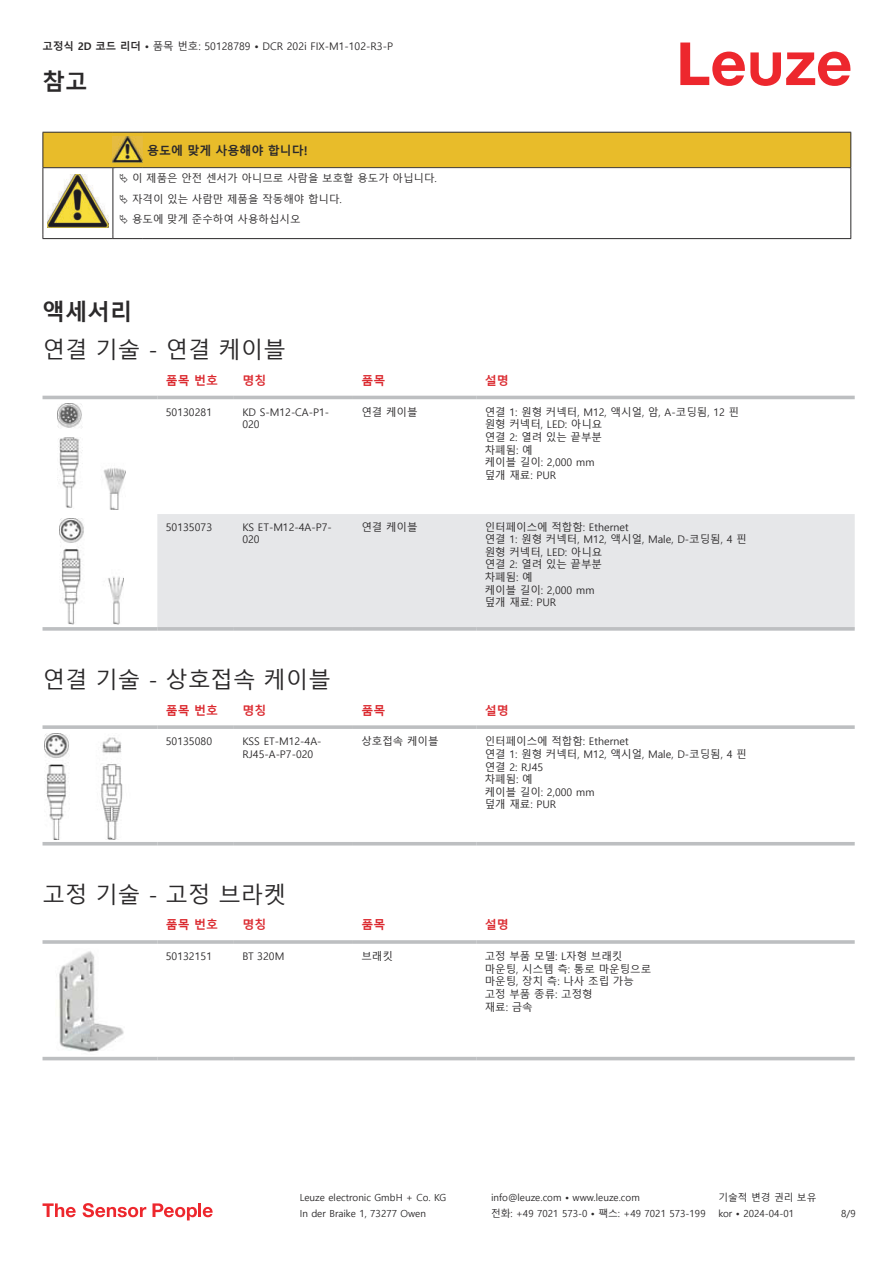
<style>
.page{position:relative;width:893px;height:1263px;background:#fff}
.page>*{position:absolute;margin:0;border:0;box-sizing:border-box;transform-origin:0 0}
.t1{font:22.5px "Malgun Gothic";color:#2b292a}
.t2{font:700 22.5px "Malgun Gothic";color:#2b292a}
.t3{font:700 12px "Malgun Gothic";color:#db2a30}
.t4{font:700 12px "Malgun Gothic";color:#2b292a}
.t5{font:10.5px/12.6px "Malgun Gothic";color:#2b292a}
.t6{font:9.75px "Malgun Gothic";color:#2b292a}
.s1{font-weight:700}
</style>
<div class="page">
<svg style="left:680px;top:43px;width:170px;height:43px"></svg>
<svg style="left:43px;top:395px;width:812px;height:80px"></svg>
<div style="left:157px;top:514px;width:698px;height:113px;background:#e6e7e9"></div>
<hr style="left:43px;top:396px;width:114px;height:3px;background:#bdbfc1">
<hr style="left:157px;top:396px;width:77px;height:3px;background:#bdbfc1">
<hr style="left:234px;top:396px;width:119px;height:3px;background:#bdbfc1">
<hr style="left:353px;top:396px;width:123px;height:3px;background:#bdbfc1">
<hr style="left:476px;top:396px;width:379px;height:3px;background:#bdbfc1">
<svg style="left:43px;top:627px;width:114px;height:4px"></svg>
<svg style="left:157px;top:627px;width:77px;height:4px"></svg>
<svg style="left:234px;top:627px;width:119px;height:4px"></svg>
<svg style="left:353px;top:627px;width:123px;height:4px"></svg>
<svg style="left:476px;top:627px;width:379px;height:4px;background:#c3c4c6"></svg>
<img style="left:57px;top:403px;width:68px;height:107px">
<img style="left:59px;top:518px;width:65px;height:107px">
<svg style="left:43px;top:739px;width:812px;height:107px"></svg>
<svg style="left:43px;top:725px;width:114px;height:4px"></svg>
<svg style="left:157px;top:725px;width:77px;height:4px"></svg>
<svg style="left:234px;top:725px;width:119px;height:4px"></svg>
<svg style="left:353px;top:725px;width:123px;height:4px"></svg>
<svg style="left:476px;top:725px;width:379px;height:4px;background:#c3c5c7"></svg>
<hr style="left:43px;top:842px;width:114px;height:3px;background:#bdbfc1">
<hr style="left:157px;top:842px;width:77px;height:3px;background:#bdbfc1">
<hr style="left:234px;top:842px;width:119px;height:3px;background:#bdbfc1">
<hr style="left:353px;top:842px;width:123px;height:3px;background:#bdbfc1">
<hr style="left:476px;top:842px;width:379px;height:3px;background:#bdbfc1">
<img style="left:45px;top:733px;width:93px;height:106px">
<svg style="left:43px;top:1056px;width:812px;height:5px;fill:#efeff0"></svg>
<hr style="left:43px;top:940px;width:114px;height:4px;background:#c3c5c7">
<svg style="left:157px;top:940px;width:77px;height:4px"></svg>
<hr style="left:234px;top:940px;width:119px;height:4px;background:#c4c6c8">
<hr style="left:353px;top:940px;width:123px;height:4px;background:#c3c5c7">
<svg style="left:476px;top:940px;width:379px;height:4px;background:#c3c5c7"></svg>
<hr style="left:43px;top:1057px;width:114px;height:3px;background:#bdbfc1">
<hr style="left:157px;top:1057px;width:77px;height:3px;background:#bdbfc1">
<hr style="left:234px;top:1057px;width:119px;height:3px;background:#bdbfc1">
<hr style="left:353px;top:1057px;width:123px;height:3px;background:#bdbfc1">
<hr style="left:476px;top:1057px;width:379px;height:3px;background:#bdbfc1">
<img style="left:59px;top:951px;width:65px;height:101px">
<svg style="left:43px;top:1203px;width:33px;height:14px"></svg>
<svg style="left:83px;top:1203px;width:63px;height:14px"></svg>
<svg style="left:153px;top:1203px;width:44px;height:17px"></svg>
<hr style="left:198px;top:1203px;width:3px;height:14px;background:#ed272d">
<svg style="left:203px;top:1207px;width:10px;height:10px"></svg>
<hr style="left:43px;top:238px;width:70px;height:1px;background:#2b292a">
<hr style="left:113px;top:238px;width:30px;height:1px;background:#2b292a">
<hr style="left:143px;top:238px;width:708px;height:1px;background:#2b292a">
<svg style="left:43px;top:132px;width:808px;height:106px"></svg>
<p class="t5" style="left:43px;top:40px;width:352px"><span class="s1">고정식 2D 코드 리더 •</span> 품목 번호: 50128789 <span class="s1">•</span> DCR 202i FIX-M1-102-R3-P</p>
<h1 class="t2" style="left:43px;top:69px;width:46px">참고</h1>
<p class="t4" style="left:147px;top:144px;width:162px">용도에 맞게 사용해야 합니다!</p>
<p class="t5" style="left:132px;top:169px;width:306px;line-height:20.2px">이 제품은 안전 센서가 아니므로 사람을 보호할 용도가 아닙니다. 자격이 있는 사람만 제품을 작동해야 합니다.<br>용도에 맞게 준수하여 사용하십시오</p>
<h1 class="t2" style="left:43px;top:298px;width:91px">액세서리</h1>
<h1 class="t1" style="left:43px;top:337px;width:245px">연결 기술 - 연결 케이블</h1>
<p class="t3" style="left:166px;top:373px;width:54px">품목 번호</p>
<p class="t3" style="left:242px;top:373px;width:25px">명칭</p>
<p class="t3" style="left:361px;top:373px;width:25px">품목</p>
<p class="t3" style="left:485px;top:373px;width:25px">설명</p>
<p class="t5" style="left:166px;top:406px;width:48px">50130281</p>
<p class="t5" style="left:242px;top:406px;width:88px">KD S-M12-CA-P1-<br>020</p>
<p class="t5" style="left:361px;top:406px;width:58px">연결 케이블</p>
<p class="t5" style="left:485px;top:406px;width:256px">연결 1: 원형 커넥터, M12, 액시얼, 암, A-코딩됨, 12 핀 원형 커넥터, LED: 아니요<br>연결 2: 열려 있는 끝부분<br>차폐됨: 예<br>케이블 길이: 2,000 mm<br>덮개 재료: PUR</p>
<p class="t5" style="left:166px;top:521px;width:48px">50135073</p>
<p class="t5" style="left:242px;top:521px;width:91px">KS ET-M12-4A-P7-<br>020</p>
<p class="t5" style="left:361px;top:521px;width:58px">연결 케이블</p>
<p class="t5" style="left:485px;top:521px;width:263px">인터페이스에 적합함: Ethernet<br>연결 1: 원형 커넥터, M12, 액시얼, Male, D-코딩됨, 4 핀 원형 커넥터, LED: 아니요<br>연결 2: 열려 있는 끝부분<br>차폐됨: 예<br>케이블 길이: 2,000 mm<br>덮개 재료: PUR</p>
<h1 class="t1" style="left:43px;top:667px;width:290px">연결 기술 - 상호접속 케이블</h1>
<p class="t3" style="left:166px;top:703px;width:54px">품목 번호</p>
<p class="t3" style="left:242px;top:703px;width:25px">명칭</p>
<p class="t3" style="left:361px;top:703px;width:25px">품목</p>
<p class="t3" style="left:485px;top:703px;width:25px">설명</p>
<p class="t5" style="left:166px;top:735px;width:48px">50135080</p>
<p class="t5" style="left:242px;top:735px;width:81px">KSS ET-M12-4A-<br>RJ45-A-P7-020</p>
<p class="t5" style="left:361px;top:735px;width:79px">상호접속 케이블</p>
<p class="t5" style="left:485px;top:735px;width:263px">인터페이스에 적합함: Ethernet<br>연결 1: 원형 커넥터, M12, 액시얼, Male, D-코딩됨, 4 핀 연결 2: RJ45<br>차폐됨: 예<br>케이블 길이: 2,000 mm<br>덮개 재료: PUR</p>
<h1 class="t1" style="left:43px;top:881px;width:245px">고정 기술 - 고정 브라켓</h1>
<p class="t3" style="left:166px;top:918px;width:54px">품목 번호</p>
<p class="t3" style="left:242px;top:918px;width:25px">명칭</p>
<p class="t3" style="left:361px;top:918px;width:25px">품목</p>
<p class="t3" style="left:485px;top:918px;width:25px">설명</p>
<p class="t5" style="left:166px;top:950px;width:48px">50132151</p>
<p class="t5" style="left:242px;top:950px;width:43px">BT 320M</p>
<p class="t5" style="left:361px;top:950px;width:33px">브래킷</p>
<p class="t5" style="left:485px;top:950px;width:168px">고정 부품 모델: L자형 브래킷 마운팅, 시스템 측: 통로 마운팅으로 마운팅, 장치 측: 나사 조립 가능 고정 부품 종류: 고정형<br>재료: 금속</p>
<p class="t6" style="left:300px;top:1192px;width:148px">Leuze electronic GmbH + Co. KG</p>
<p class="t6" style="left:491px;top:1192px;width:150px">info@leuze.com • www.leuze.com</p>
<p class="t6" style="left:718px;top:1192px;width:100px">기술적 변경 권리 보유</p>
<p class="t6" style="left:300px;top:1208px;width:128px">In der Braike 1, 73277 Owen</p>
<p class="t6" style="left:491px;top:1208px;width:216px">전화: +49 7021 573-0 • 팩스: +49 7021 573-199</p>
<p class="t6" style="left:718px;top:1208px;width:77px">kor • 2024-04-01</p>
<p class="t6" style="left:841px;top:1208px;width:16px">8/9</p>
</div>
